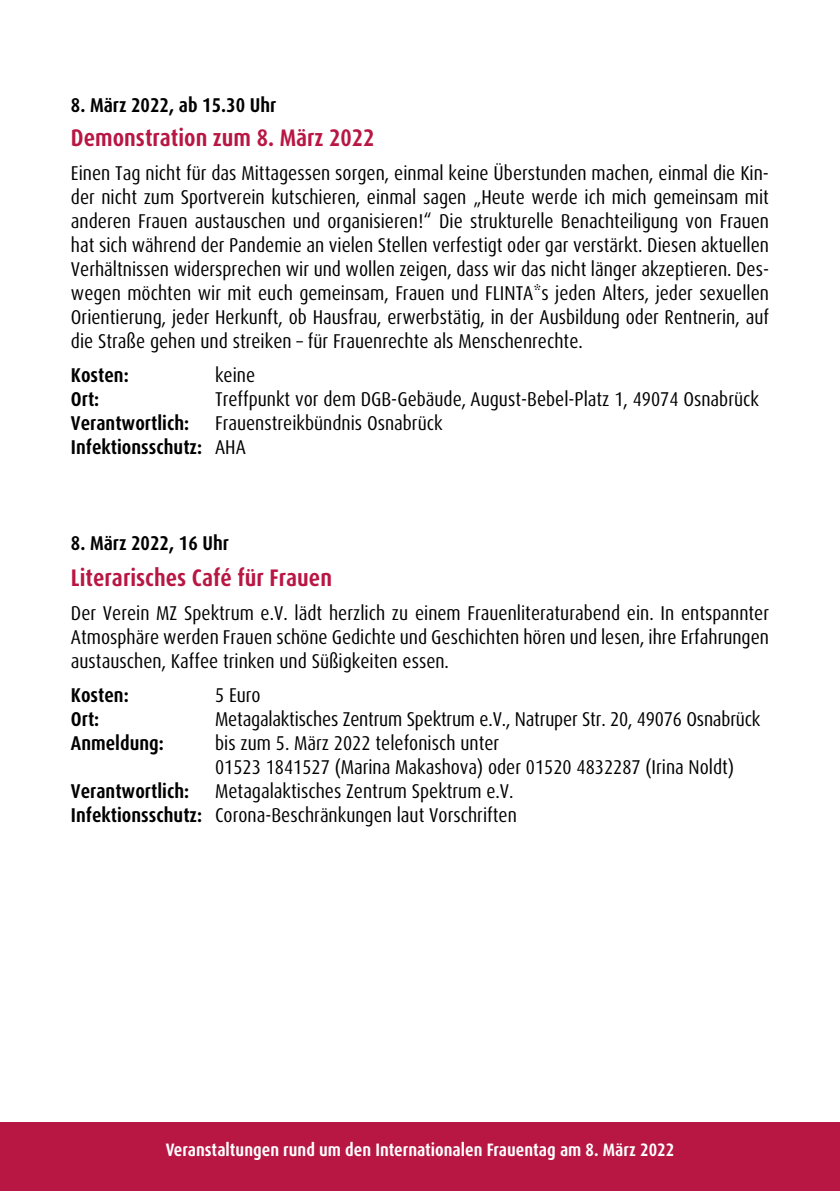
<style>
.page{position:relative;width:840px;height:1191px;background:#fff}
.page>*{position:absolute;margin:0;border:0;box-sizing:border-box;transform-origin:0 0}
.t1{font:700 condensed 24px "Dax OT";color:#b81643}
.t2{font:condensed 20px/24px "Dax OT";color:#000;text-align:justify}
.t3{font:700 condensed 20px "Dax OT";color:#000}
.t4{font:700 condensed 18px "Dax OT";color:#fff}
.s1{font-weight:700}
</style>
<div class="page">
<div style="left:0;top:1123px;width:839px;height:68px;background:#b81643"></div>
<p class="t3" style="left:71px;top:92px;width:207px">8. März 2022, ab 15.30 Uhr</p>
<p class="t1" style="left:71px;top:122px;width:305px">Demonstration zum 8. März 2022</p>
<p class="t2" style="left:71px;top:161px;width:699px">Einen Tag nicht für das Mittagessen sorgen, einmal keine Überstunden machen, einmal die Kin&shy;der nicht zum Sportverein kutschieren, einmal sagen „Heute werde ich mich gemeinsam mit anderen Frauen austauschen und organisieren!“ Die strukturelle Benachteiligung von Frauen hat sich während der Pandemie an vielen Stellen verfestigt oder gar verstärkt. Diesen aktuellen Verhältnissen widersprechen wir und wollen zeigen, dass wir das nicht länger akzeptieren. Des&shy;wegen möchten wir mit euch gemeinsam, Frauen und FLINTA*s jeden Alters, jeder sexuellen Orientierung, jeder Herkunft, ob Hausfrau, erwerbstätig, in der Ausbildung oder Rentnerin, auf die Straße gehen und streiken – für Frauenrechte als Menschenrechte.</p>
<p class="t3" style="left:71px;top:362px;width:59px">Kosten:</p>
<p class="t2" style="left:215px;top:363px;width:42px">keine</p>
<p class="t3" style="left:71px;top:386px;width:30px">Ort:</p>
<p class="t2" style="left:215px;top:387px;width:545px">Treffpunkt vor dem DGB-Gebäude, August-Bebel-Platz 1, 49074 Osnabrück</p>
<p class="t3" style="left:71px;top:410px;width:120px">Verantwortlich:</p>
<p class="t2" style="left:71px;top:411px;width:373px;text-indent:144px">Frauenstreikbündnis Osnabrück<br><span class="s1">Infektionsschutz:</span> AHA</p>
<p class="t3" style="left:71px;top:530px;width:159px">8. März 2022, 16 Uhr</p>
<p class="t1" style="left:71px;top:562px;width:262px">Literarisches Café für Frauen</p>
<p class="t2" style="left:71px;top:601px;width:699px">Der Verein MZ Spektrum e.V. lädt herzlich zu einem Frauenliteraturabend ein. In entspannter Atmosphäre werden Frauen schöne Gedichte und Geschichten hören und lesen, ihre Erfahrungen austauschen, Kaffee trinken und Süßigkeiten essen.</p>
<p class="t3" style="left:71px;top:682px;width:59px">Kosten:</p>
<p class="t2" style="left:215px;top:683px;width:47px">5 Euro</p>
<p class="t3" style="left:71px;top:706px;width:30px">Ort:</p>
<p class="t2" style="left:215px;top:707px;width:546px">Metagalaktisches Zentrum Spektrum e.V., Natruper Str. 20, 49076 Osnabrück</p>
<p class="t3" style="left:71px;top:730px;width:94px">Anmeldung:</p>
<p class="t2" style="left:215px;top:731px;width:520px">bis zum 5. März 2022 telefonisch unter<br>01523 1841527 (Marina Makashova) oder 01520 4832287 (Irina Noldt)</p>
<p class="t3" style="left:71px;top:778px;width:120px">Verantwortlich:</p>
<p class="t2" style="left:71px;top:779px;width:447px;text-align:right">Metagalaktisches Zentrum Spektrum e.V.<br><span class="s1">Infektionsschutz:</span> Corona-Beschränkungen laut Vorschriften</p>
<p class="t4" style="left:166px;top:1137px;width:509px">Veranstaltungen rund um den Internationalen Frauentag am 8. März 2022</p>
</div>
